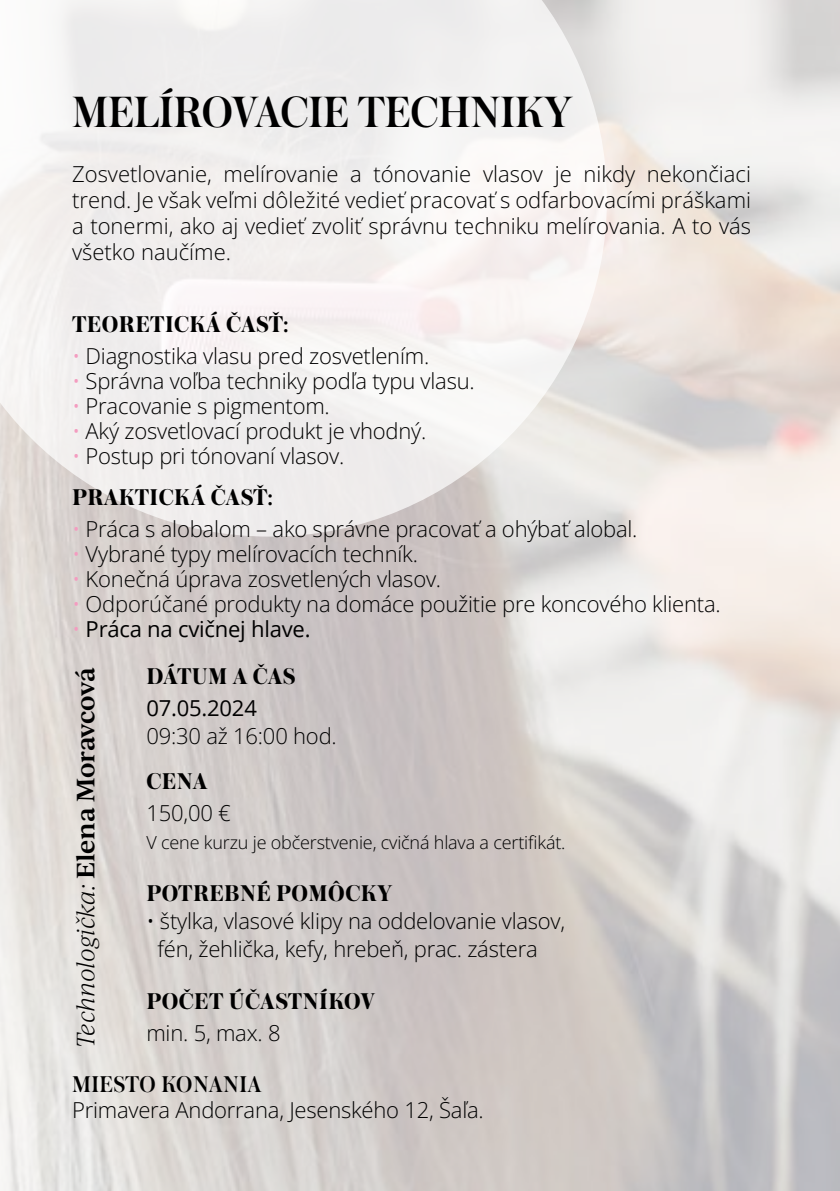
<style>
.page{position:relative;width:840px;height:1191px;background:#fff}
.page>*{position:absolute;margin:0;border:0;box-sizing:border-box;transform-origin:0 0}
.t1{font:500 46px "Austin";color:#000}
.t2{font:700 24px "Austin";letter-spacing:.02em;color:#000}
.t3{font:italic 300 24px "Ivy Journal";letter-spacing:-.01em;color:#000}
.t4{font:500 24px "Austin";letter-spacing:.02em;color:#000}
.t5{font:300 22px/26px "Open Sans";letter-spacing:-.01em;color:#000;text-align:justify}
.t6{font:22px "Open Sans";letter-spacing:-.01em;color:#000}
.t7{font:300 18px "Open Sans";letter-spacing:-.01em;color:#000}
.s1{color:#f49cc0}
.s2{font-weight:300;color:#f49cc0}
.s3{font-weight:600;font-style:normal}
</style>
<div class="page">
<svg style="left:0;top:0;width:606px;height:536px;fill:#f1eeee"></svg>
<svg style="left:839px;top:0;width:1px;height:536px"></svg>
<h1 class="t1" style="left:72px;top:80px;width:502px">MELÍROVACIE TECHNIKY</h1>
<p class="t5" style="left:72px;top:161px;width:680px">Zosvetlovanie, melírovanie a tónovanie vlasov je nikdy nekončiaci trend. Je však veľmi dôležité vedieť pracovať s odfarbovacími práškami a tonermi, ako aj vedieť zvoliť správnu techniku melírovania. A to vás všetko naučíme.</p>
<p class="t2" style="left:72px;top:307px;width:217px">TEORETICKÁ ČASŤ:</p>
<p class="t5" style="left:72px;top:343px;width:358px"><span class="s1">•</span> Diagnostika vlasu pred zosvetlením.</p>
<p class="t5" style="left:72px;top:368px;width:404px"><span class="s1">•</span> Správna voľba techniky podľa typu vlasu.</p>
<p class="t5" style="left:72px;top:393px;width:259px"><span class="s1">•</span> Pracovanie s pigmentom.</p>
<p class="t5" style="left:72px;top:418px;width:355px"><span class="s1">•</span> Aký zosvetlovací produkt je vhodný.</p>
<p class="t5" style="left:72px;top:443px;width:274px"><span class="s1">•</span> Postup pri tónovaní vlasov.</p>
<p class="t2" style="left:72px;top:480px;width:202px">PRAKTICKÁ ČASŤ:</p>
<p class="t5" style="left:72px;top:515px;width:566px"><span class="s1">•</span> Práca s alobalom – ako správne pracovať a ohýbať alobal.</p>
<p class="t5" style="left:72px;top:540px;width:347px"><span class="s1">•</span> Vybrané typy melírovacích techník.</p>
<p class="t5" style="left:72px;top:565px;width:370px"><span class="s1">•</span> Konečná úprava zosvetlených vlasov.</p>
<p class="t5" style="left:72px;top:590px;width:649px"><span class="s1">•</span> Odporúčané produkty na domáce použitie pre koncového klienta.</p>
<p class="t6" style="left:72px;top:614px;width:240px"><span class="s2">•</span> Práca na cvičnej hlave.</p>
<p class="t3" style="left:69px;top:1048px;width:382px;rotate:-90deg">Technologička: <span class="s3">Elena Moravcová</span></p>
<p class="t2" style="left:146px;top:658px;width:151px">DÁTUM A ČAS</p>
<p class="t6" style="left:146px;top:692px;width:112px">07.05.2024</p>
<p class="t5" style="left:146px;top:722px;width:192px">09:30 až 16:00 hod.</p>
<p class="t2" style="left:146px;top:764px;width:63px">CENA</p>
<p class="t5" style="left:146px;top:800px;width:86px">150,00 €</p>
<p class="t7" style="left:146px;top:830px;width:420px">V cene kurzu je občerstvenie, cvičná hlava a certifikát.</p>
<p class="t2" style="left:146px;top:876px;width:247px">POTREBNÉ POMÔCKY</p>
<p class="t5" style="left:157px;top:906px;width:409px;line-height:28px;text-indent:-11px">• štylka, vlasové klipy na oddelovanie vlasov, fén, žehlička, kefy, hrebeň, prac. zástera</p>
<p class="t2" style="left:146px;top:984px;width:230px">POČET ÚČASTNÍKOV</p>
<p class="t5" style="left:146px;top:1020px;width:136px">min. 5, max. 8</p>
<p class="t4" style="left:72px;top:1068px;width:191px">MIESTO KONANIA</p>
<p class="t5" style="left:72px;top:1096px;width:413px">Primavera Andorrana, Jesenského 12, Šaľa.</p>
</div>
